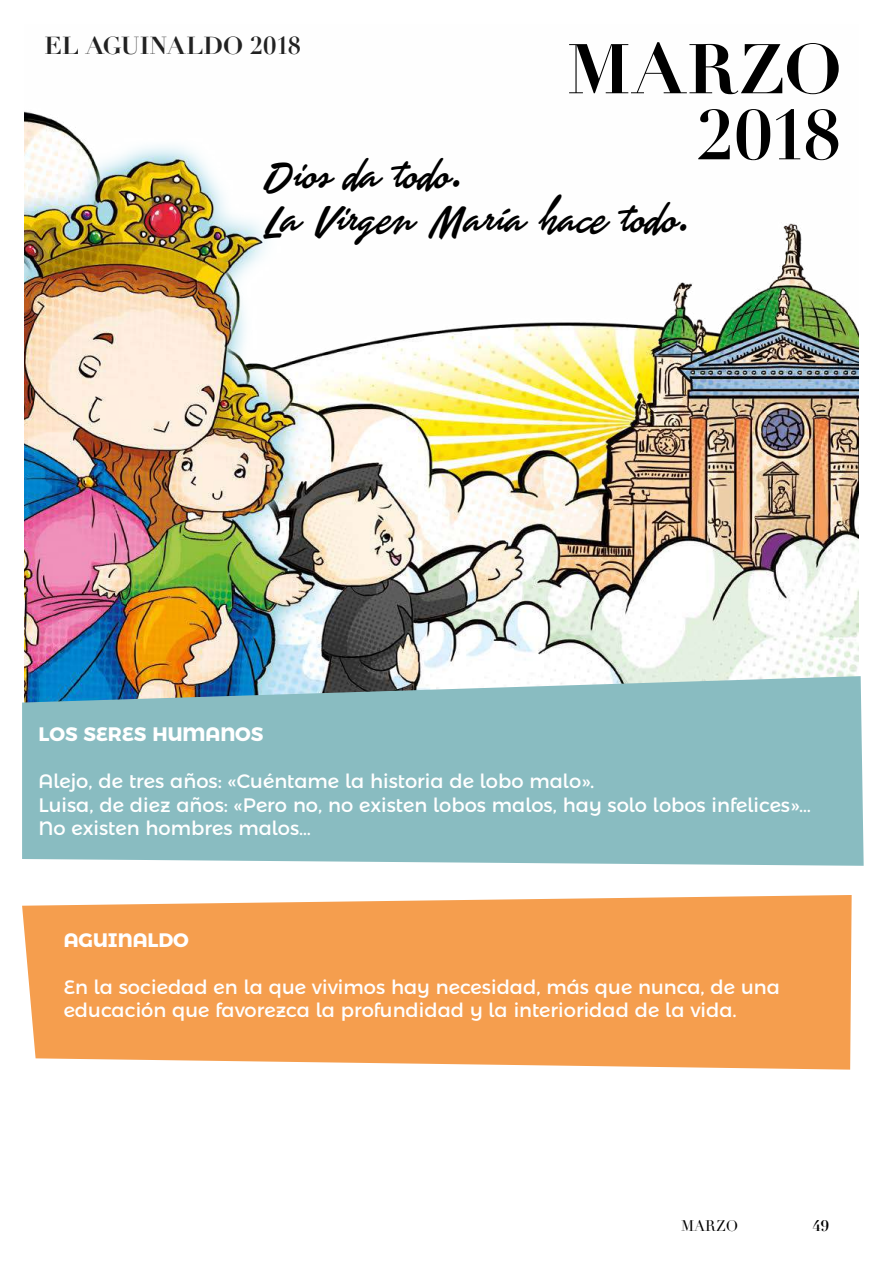
<style>
.page{position:relative;width:893px;height:1263px;background:#fff}
.page>*{position:absolute;margin:0;border:0;box-sizing:border-box;transform-origin:0 0}
.t1{font:700 69px/66px "Didot";letter-spacing:-.005em;color:#000;text-align:right}
.t2{font:43.5px/43.5px "Finition PERSONALUSEONLY";letter-spacing:.01em;color:#000}
.t3{font:700 24px "Didot";letter-spacing:-.005em;color:#212121}
.t4{font:19.5px/23.4px "Montserrat Alternates";color:#fff}
.t5{font:700 19.5px "Montserrat Alternates";color:#fff}
.t6{font:15px "Didot";color:#000}
.t7{font:700 15px "Didot";color:#000}
</style>
<div class="page">
<img style="left:24px;top:111px;width:834px;height:565px">
<svg style="left:22px;top:676px;width:842px;height:190px;background:#8bbbc1"></svg>
<svg style="left:22px;top:895px;width:830px;height:175px;background:#f5a55a"></svg>
<p class="t3" style="left:45px;top:31px;width:258px">EL AGUINALDO 2018</p>
<h1 class="t1" style="left:567px;top:37px;width:276px">MARZO<br>2018</h1>
<h2 class="t2" style="left:264px;top:152px;width:431px">Dios da todo.<br>La Virgen María hace todo.</h2>
<p class="t5" style="left:38px;top:718px;width:227px">LOS SERES HUMANOS</p>
<p class="t4" style="left:38px;top:768px;width:774px">Alejo, de tres años: «Cuéntame la historia de lobo malo».<br>Luisa, de diez años: «Pero no, no existen lobos malos, hay solo lobos infelices»…<br>No existen hombres malos…</p>
<p class="t5" style="left:64px;top:924px;width:127px">AGUINALDO</p>
<p class="t4" style="left:64px;top:973px;width:718px">En la sociedad en la que vivimos hay necesidad, más que nunca, de una educación que favorezca la profundidad y la interioridad de la vida.</p>
<p class="t6" style="left:681px;top:1217px;width:59px">MARZO</p>
<p class="t7" style="left:812px;top:1216px;width:18px">49</p>
</div>
